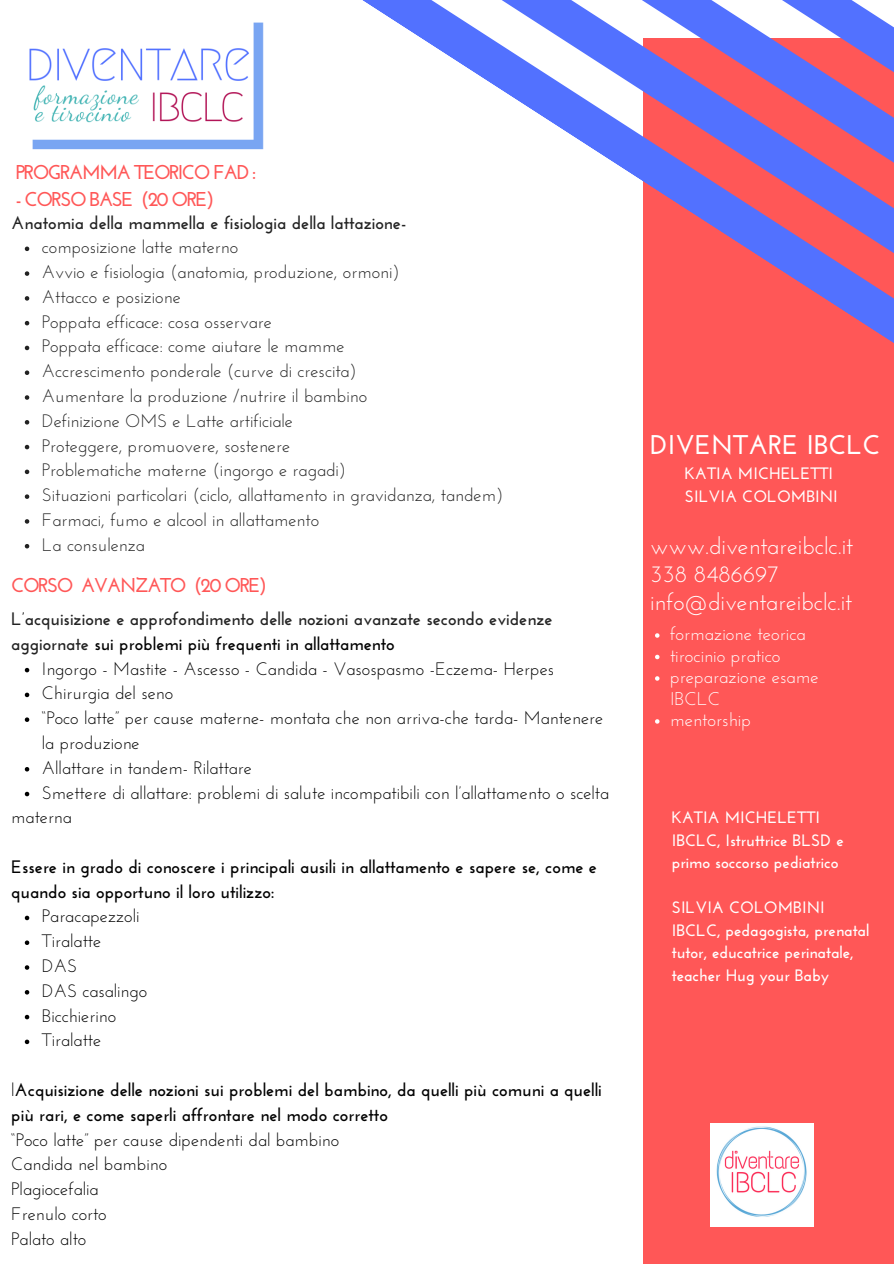
<style>
.page{position:relative;width:894px;height:1264px;background:#fff}
.page>*{position:absolute;margin:0;border:0;box-sizing:border-box;transform-origin:0 0}
.t1{font:700 27px "Josefin Sans";color:#fff}
.t2{font:23.85px "Josefin Sans";color:#fff}
.t3{font:700 19.95px "Josefin Sans";letter-spacing:-.08em;color:#ff5757}
.t4{font:18.45px/21.5px "Josefin Sans";color:#fff}
.t5{font:18px "Josefin Sans";color:#222}
.t6{font:18px/24.8px "Josefin Sans";color:#000}
.t7{font:700 18px/24.8px "Josefin Sans";color:#000}
.t8{font:700 18px/24.8px "Josefin Sans";color:#222}
.t9{font:700 16.5px/22.5px "Josefin Sans";color:#fff}
.s1{color:#000}
.s2{font-weight:400}
</style>
<div class="page">
<div style="left:643px;top:39px;width:250px;height:1224px;background:#ff5757"></div>
<svg style="left:362px;top:0;width:531px;height:343px"></svg>
<img style="left:710px;top:1123px;width:103px;height:103px">
<img style="left:29px;top:22px;width:235px;height:128px">
<svg style="left:655px;top:633px;width:4px;height:4px"></svg>
<svg style="left:655px;top:654px;width:4px;height:5px"></svg>
<svg style="left:655px;top:676px;width:4px;height:4px"></svg>
<svg style="left:655px;top:719px;width:4px;height:4px"></svg>
<svg style="left:25px;top:246px;width:4px;height:5px"></svg>
<svg style="left:25px;top:271px;width:4px;height:5px"></svg>
<svg style="left:25px;top:296px;width:4px;height:4px"></svg>
<svg style="left:25px;top:321px;width:4px;height:4px"></svg>
<svg style="left:25px;top:346px;width:4px;height:4px"></svg>
<svg style="left:25px;top:370px;width:4px;height:5px"></svg>
<svg style="left:25px;top:395px;width:4px;height:5px"></svg>
<svg style="left:25px;top:420px;width:4px;height:4px"></svg>
<svg style="left:25px;top:445px;width:4px;height:4px"></svg>
<svg style="left:25px;top:469px;width:4px;height:5px"></svg>
<svg style="left:25px;top:494px;width:4px;height:5px"></svg>
<svg style="left:25px;top:519px;width:4px;height:4px"></svg>
<svg style="left:25px;top:544px;width:4px;height:4px"></svg>
<svg style="left:25px;top:668px;width:4px;height:4px"></svg>
<svg style="left:25px;top:692px;width:4px;height:5px"></svg>
<svg style="left:25px;top:717px;width:4px;height:5px"></svg>
<svg style="left:25px;top:767px;width:4px;height:4px"></svg>
<svg style="left:25px;top:791px;width:4px;height:5px"></svg>
<svg style="left:25px;top:915px;width:4px;height:5px"></svg>
<svg style="left:25px;top:940px;width:4px;height:5px"></svg>
<svg style="left:25px;top:965px;width:4px;height:4px"></svg>
<svg style="left:25px;top:990px;width:4px;height:4px"></svg>
<svg style="left:25px;top:1014px;width:4px;height:5px"></svg>
<svg style="left:25px;top:1039px;width:4px;height:5px"></svg>
<p class="t3" style="left:16px;top:164px;width:242px">PROGRAMMA TEORICO FAD :</p>
<p class="t3" style="left:16px;top:191px;width:200px">- CORSO BASE (20 ORE)</p>
<p class="t8" style="left:11px;top:212px;width:396px">Anatomia della mammella e fisiologia della lattazione-</p>
<p class="t5" style="left:42px;top:240px;width:198px">composizione latte materno</p>
<p class="t5" style="left:42px;top:264px;width:359px">Avvio e fisiologia (anatomia, produzione, ormoni)</p>
<p class="t5" style="left:42px;top:289px;width:140px">Attacco e posizione</p>
<p class="t5" style="left:42px;top:314px;width:231px">Poppata efficace: cosa osservare</p>
<p class="t5" style="left:42px;top:339px;width:304px">Poppata efficace: come aiutare le mamme</p>
<p class="t5" style="left:42px;top:364px;width:316px">Accrescimento ponderale (curve di crescita)</p>
<p class="t5" style="left:42px;top:388px;width:327px">Aumentare la produzione /nutrire il bambino</p>
<p class="t5" style="left:42px;top:413px;width:252px">Definizione OMS e Latte artificiale</p>
<p class="t5" style="left:42px;top:438px;width:250px">Proteggere, promuovere, sostenere</p>
<p class="t5" style="left:42px;top:463px;width:305px">Problematiche materne (ingorgo e ragadi)</p>
<p class="t5" style="left:42px;top:487px;width:462px">Situazioni particolari (ciclo, allattamento in gravidanza, tandem)</p>
<p class="t5" style="left:42px;top:512px;width:279px">Farmaci, fumo e alcool in allattamento</p>
<p class="t5" style="left:42px;top:537px;width:105px">La consulenza</p>
<p class="t3" style="left:11px;top:577px;width:257px">CORSO AVANZATO (20 ORE)</p>
<p class="t8" style="left:11px;top:608px;width:542px">L’acquisizione e approfondimento delle nozioni avanzate secondo evidenze aggiornate <span class="s1">sui problemi più frequenti in allattamento</span></p>
<p class="t6" style="left:42px;top:657px;width:513px">Ingorgo - Mastite - Ascesso - Candida - Vasospasmo -Eczema- Herpes</p>
<p class="t6" style="left:42px;top:682px;width:133px">Chirurgia del seno</p>
<p class="t6" style="left:42px;top:707px;width:562px">“Poco latte” per cause materne- montata che non arriva-che tarda- Mantenere la produzione</p>
<p class="t6" style="left:42px;top:757px;width:211px">Allattare in tandem- Rilattare</p>
<p class="t6" style="left:42px;top:781px;width:568px">Smettere di allattare: problemi di salute incompatibili con l’allattamento o scelta</p>
<p class="t6" style="left:11px;top:806px;width:62px">materna</p>
<p class="t7" style="left:11px;top:856px;width:587px">Essere in grado di conoscere i principali ausili in allattamento e sapere se, come e</p>
<p class="t7" style="left:11px;top:880px;width:264px">quando sia opportuno il loro utilizzo:</p>
<p class="t6" style="left:42px;top:905px;width:99px">Paracapezzoli</p>
<p class="t6" style="left:42px;top:930px;width:61px">Tiralatte</p>
<p class="t6" style="left:42px;top:955px;width:37px">DAS</p>
<p class="t6" style="left:42px;top:979px;width:107px">DAS casalingo</p>
<p class="t6" style="left:42px;top:1004px;width:76px">Bicchierino</p>
<p class="t6" style="left:42px;top:1029px;width:61px">Tiralatte</p>
<p class="t7" style="left:11px;top:1079px;width:592px"><span class="s2">l</span>Acquisizione delle nozioni sui problemi del bambino, da quelli più comuni a quelli più rari, e come saperli affrontare nel modo corretto</p>
<p class="t6" style="left:11px;top:1128px;width:329px">“Poco latte” per cause dipendenti dal bambino</p>
<p class="t6" style="left:11px;top:1153px;width:157px">Candida nel bambino</p>
<p class="t6" style="left:11px;top:1178px;width:89px">Plagiocefalia</p>
<p class="t6" style="left:11px;top:1202px;width:97px">Frenulo corto</p>
<p class="t6" style="left:11px;top:1227px;width:76px">Palato alto</p>
<p class="t1" style="left:650px;top:434px;width:232px">DIVENTARE IBCLC</p>
<p class="t9" style="left:684px;top:464px;width:150px">KATIA MICHELETTI</p>
<p class="t9" style="left:684px;top:486px;width:154px">SILVIA COLOMBINI</p>
<p class="t2" style="left:650px;top:536px;width:204px">www.diventareibclc.it</p>
<p class="t2" style="left:650px;top:564px;width:130px">338 8486697</p>
<p class="t2" style="left:650px;top:592px;width:203px">info@diventareibclc.it</p>
<p class="t4" style="left:669px;top:625px;width:137px">formazione teorica</p>
<p class="t4" style="left:669px;top:646px;width:112px">tirocinio pratico</p>
<p class="t4" style="left:669px;top:668px;width:150px">preparazione esame<br>IBCLC</p>
<p class="t4" style="left:669px;top:711px;width:82px">mentorship</p>
<p class="t9" style="left:671px;top:807px;width:150px">KATIA MICHELETTI</p>
<p class="t9" style="left:671px;top:830px;width:173px">IBCLC, Istruttrice BLSD e primo soccorso pediatrico</p>
<p class="t9" style="left:671px;top:897px;width:154px">SILVIA COLOMBINI</p>
<p class="t9" style="left:671px;top:920px;width:199px">IBCLC, pedagogista, prenatal tutor, educatrice perinatale, teacher Hug your Baby</p>
</div>
